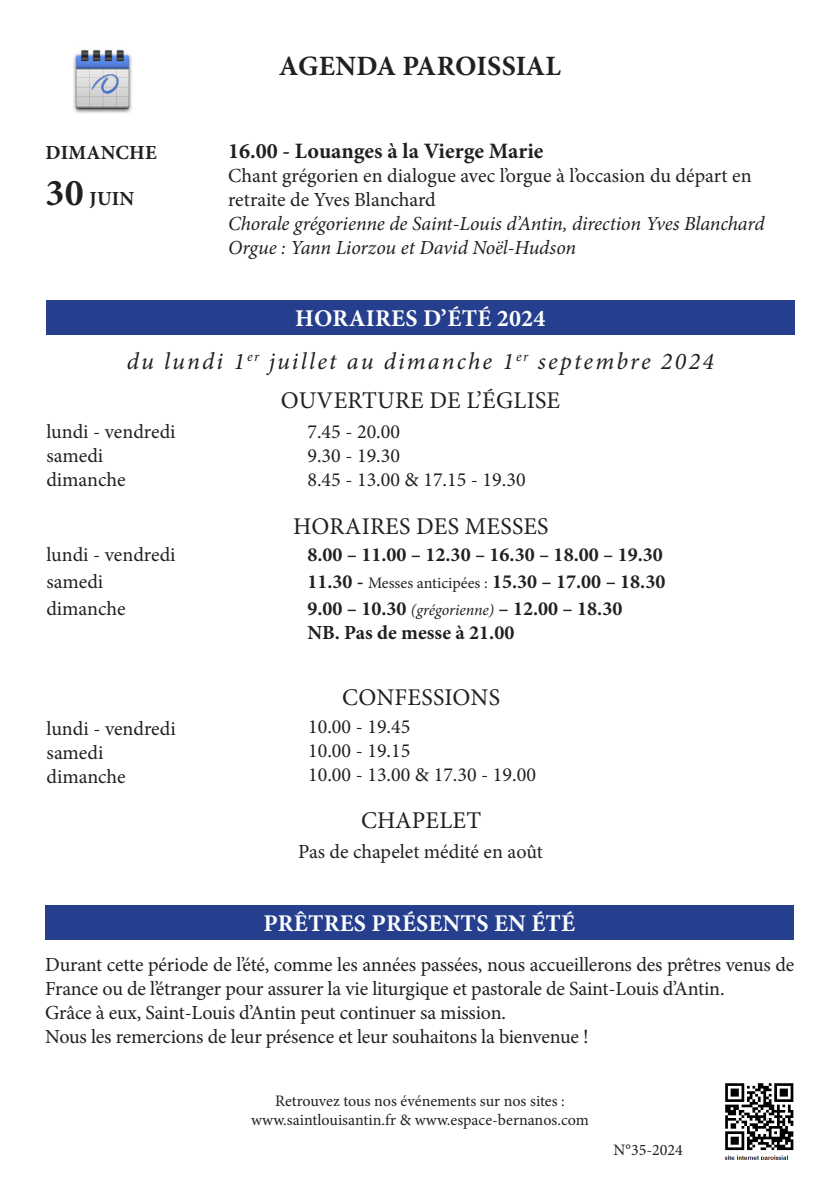
<style>
.page{position:relative;width:840px;height:1191px;background:#fff}
.page>*{position:absolute;margin:0;border:0;box-sizing:border-box;transform-origin:0 0}
.t1{font:700 28px "Minion Pro";letter-spacing:.005em;color:#231f20}
.t2{font:24px "Minion Pro";letter-spacing:.01em;color:#231f20}
.Agenda_-_texte{font:italic 24px "Minion Pro";letter-spacing:.09em;color:#231f20}
.Agenda_-_annonces_pa{font:700 24px "Minion Pro";letter-spacing:.01em;color:#fff}
.Agenda_-_évènement{font:700 22px "Minion Pro";color:#231f20}
.Agenda_-_texte-2{font:20px/24px "Minion Pro";letter-spacing:-.01em;color:#231f20}
.t3{font:700 20px "Minion Pro";color:#231f20}
.Agenda_-_texte-3{font:italic 20px "Minion Pro";letter-spacing:-.01em;color:#231f20}
.Couplet_des_chants{font:16px "Minion Pro";color:#231f20}
.s1{font-size:38px}
.s2{font-weight:400;font-size:16px}
.s3{font-weight:400;font-style:italic;font-size:16px}
</style>
<div class="page">
<img style="left:724px;top:1083px;width:70px;height:76px">
<img style="left:73px;top:49px;width:59px;height:64px">
<div style="left:45px;top:905px;width:747px;height:34px;background:#253f8e"></div>
<div style="left:46px;top:300px;width:748px;height:34px;background:#253f8e"></div>
<p class="t3" style="left:45px;top:139px;width:113px">DIMANCHE</p>
<p class="t3" style="left:46px;top:184px;width:90px"><span class="s1">30</span> JUIN</p>
<p class="t1" style="left:279px;top:47px;width:283px">AGENDA PAROISSIAL</p>
<p class="Agenda_-_évènement" style="left:228px;top:135px;width:317px">16.00 - Louanges à la Vierge Marie</p>
<p class="Agenda_-_texte-2" style="left:228px;top:163px;width:524px">Chant grégorien en dialogue avec l’orgue à l’occasion du départ en retraite de Yves Blanchard</p>
<p class="Agenda_-_texte-3" style="left:228px;top:210px;width:537px">Chorale grégorienne de Saint-Louis d’Antin, direction Yves Blanchard</p>
<p class="Agenda_-_texte-3" style="left:228px;top:234px;width:349px">Orgue : Yann Liorzou et David Noël-Hudson</p>
<p class="Agenda_-_annonces_pa" style="left:295px;top:302px;width:252px">HORAIRES D’ÉTÉ 2024</p>
<p class="Agenda_-_texte" style="left:127px;top:345px;width:588px">du lundi 1<sup>er</sup> juillet au dimanche 1<sup>er</sup> septembre 2024</p>
<p class="t2" style="left:280px;top:384px;width:281px">OUVERTURE DE L’ÉGLISE</p>
<p class="Agenda_-_texte-2" style="left:307px;top:419px;width:94px">7.45 - 20.00</p>
<p class="Agenda_-_texte-2" style="left:307px;top:443px;width:94px">9.30 - 19.30</p>
<p class="Agenda_-_texte-2" style="left:307px;top:467px;width:219px">8.45 - 13.00 &amp; 17.15 - 19.30</p>
<p class="Agenda_-_texte-2" style="left:46px;top:419px;width:131px">lundi - vendredi</p>
<p class="Agenda_-_texte-2" style="left:46px;top:443px;width:58px">samedi</p>
<p class="Agenda_-_texte-2" style="left:46px;top:467px;width:81px">dimanche</p>
<p class="t2" style="left:293px;top:510px;width:257px">HORAIRES DES MESSES</p>
<p class="Agenda_-_texte-2" style="left:46px;top:542px;width:131px">lundi - vendredi</p>
<p class="t3" style="left:307px;top:540px;width:356px">8.00 – 11.00 – 12.30 – 16.30 – 18.00 – 19.30</p>
<p class="Agenda_-_texte-2" style="left:46px;top:569px;width:58px">samedi</p>
<p class="t3" style="left:307px;top:567px;width:359px">11.30 - <span class="s2">Messes anticipées :</span> 15.30 – 17.00 – 18.30</p>
<p class="Agenda_-_texte-2" style="left:46px;top:597px;width:81px">dimanche</p>
<p class="t3" style="left:307px;top:594px;width:316px">9.00 – 10.30 <span class="s3">(grégorienne)</span> – 12.00 – 18.30</p>
<p class="t3" style="left:307px;top:618px;width:208px">NB. Pas de messe à 21.00</p>
<p class="Agenda_-_texte-2" style="left:46px;top:717px;width:131px">lundi - vendredi</p>
<p class="Agenda_-_texte-2" style="left:46px;top:741px;width:58px">samedi</p>
<p class="Agenda_-_texte-2" style="left:46px;top:765px;width:81px">dimanche</p>
<p class="t2" style="left:342px;top:681px;width:159px">CONFESSIONS</p>
<p class="Agenda_-_texte-2" style="left:308px;top:715px;width:104px">10.00 - 19.45</p>
<p class="Agenda_-_texte-2" style="left:308px;top:739px;width:104px">10.00 - 19.15</p>
<p class="Agenda_-_texte-2" style="left:308px;top:763px;width:229px">10.00 - 13.00 &amp; 17.30 - 19.00</p>
<p class="t2" style="left:361px;top:804px;width:121px">CHAPELET</p>
<p class="Agenda_-_texte-2" style="left:298px;top:839px;width:246px">Pas de chapelet médité en août</p>
<p class="Agenda_-_annonces_pa" style="left:263px;top:906px;width:313px">PRÊTRES PRÉSENTS EN ÉTÉ</p>
<p class="Agenda_-_texte-2" style="left:45px;top:952px;width:750px">Durant cette période de l’été, comme les années passées, nous accueillerons des prêtres venus de<br>France ou de l’étranger pour assurer la vie liturgique et pastorale de Saint-Louis d’Antin.</p>
<p class="Agenda_-_texte-2" style="left:45px;top:1000px;width:462px">Grâce à eux, Saint-Louis d’Antin peut continuer sa mission.</p>
<p class="Agenda_-_texte-2" style="left:45px;top:1024px;width:544px">Nous les remercions de leur présence et leur souhaitons la bienvenue !</p>
<p class="Couplet_des_chants" style="left:275px;top:1090px;width:291px">Retrouvez tous nos événements sur nos sites :</p>
<p class="Couplet_des_chants" style="left:251px;top:1109px;width:339px">www.saintlouisantin.fr &amp; www.espace-bernanos.com</p>
<p class="Couplet_des_chants" style="left:613px;top:1139px;width:71px">N°35-2024</p>
</div>
